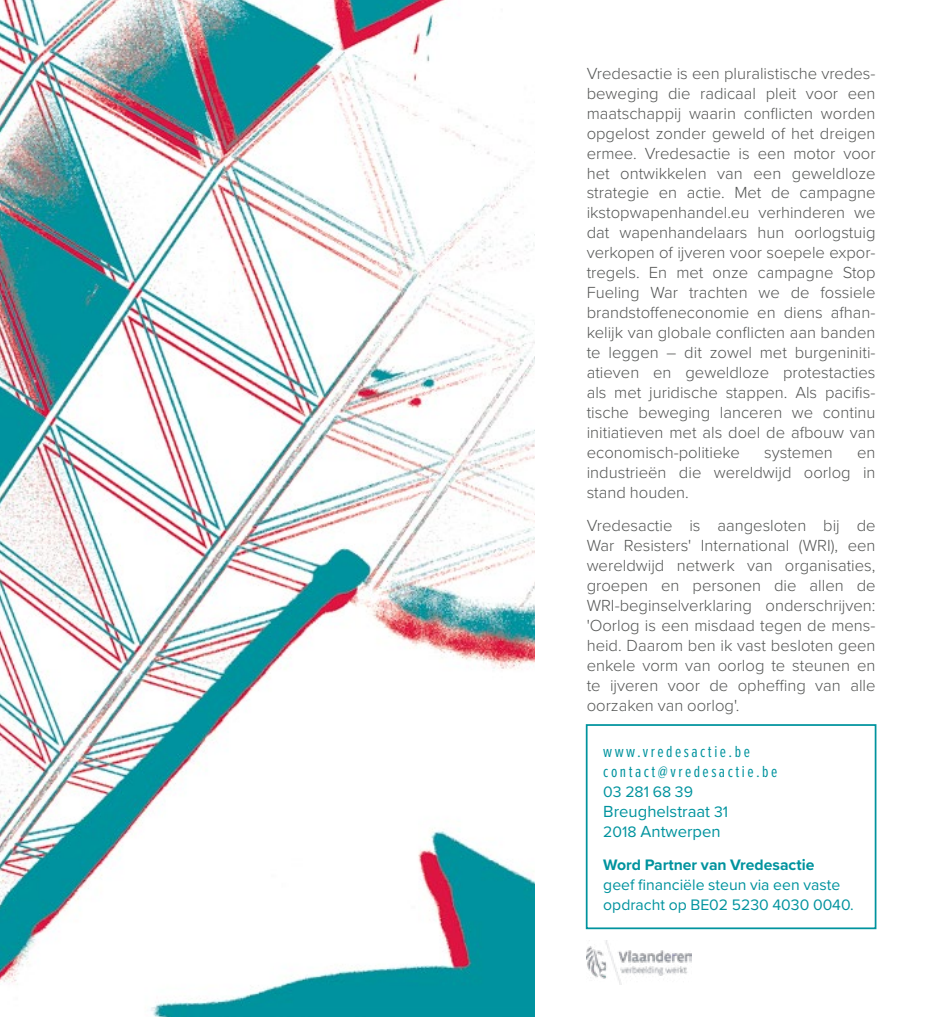
<style>
.page{position:relative;width:943px;height:1017px;background:#fff}
.page>*{position:absolute;margin:0;border:0;box-sizing:border-box;transform-origin:0 0}
.t1{font:300 16.62px/19.9px "Proxima Nova";color:#555756;text-align:justify}
.t2{font:16.62px/19.9px "Proxima Nova Ex Cn";letter-spacing:.15em;color:#00939e}
.t3{font:16.62px/19.9px "Proxima Nova";color:#00939e}
.t4{font:15.75px/19.9px "Proxima Nova";color:#00939e}
.t5{font:700 15.75px "Proxima Nova";color:#00939e}
.s1{font-size:15.75px}
</style>
<div class="page">
<img style="left:0;top:0;width:534px;height:1017px">
<img style="left:586px;top:940px;width:105px;height:44px">
<div style="left:586px;top:724px;width:290px;height:205px;border:2px solid #00939e"></div>
<p class="t1" style="left:586px;top:62px;width:290px">Vredesactie is een pluralistische vredes&shy;beweging die radicaal pleit voor een maatschappij waarin conflicten worden opgelost zonder geweld of het dreigen ermee. Vredesactie is een motor voor het ontwikkelen van een geweldloze strategie en actie. Met de campagne ikstopwapenhandel.eu verhinderen we dat wapenhandelaars hun oorlogstuig verkopen of ijveren voor soepele expor&shy;tregels. En met onze campagne Stop Fueling War trachten we de fossiele brandstoffeneconomie en diens afhan&shy;kelijk van globale conflicten aan banden te leggen – dit zowel met burgeniniti&shy;atieven en geweldloze protestacties als met juridische stappen. Als pacifis&shy;tische beweging lanceren we continu initiatieven met als doel de afbouw van economisch-politieke</p>
<p class="t1" style="left:764px;top:441px;width:70px">systemen</p>
<p class="t1" style="left:586px;top:441px;width:290px;text-indent:270px">en industrieën die wereldwijd oorlog in stand houden.</p>
<p class="t1" style="left:586px;top:515px;width:290px">Vredesactie is aangesloten bij de War Resisters' International (WRI), een wereldwijd netwerk van organisaties, groepen en personen die allen de WRI-beginselverklaring onderschrijven: 'Oorlog is een misdaad tegen de mens&shy;heid. Daarom ben ik vast besloten geen enkele vorm van oorlog te steunen en te ijveren voor de opheffing van alle oorzaken van oorlog'.</p>
<p class="t2" style="left:603px;top:741px;width:175px">www.vredesactie.be contact@vredesactie.be</p>
<p class="t4" style="left:603px;top:781px;width:91px">03 281 68 39</p>
<p class="t3" style="left:603px;top:801px;width:126px">Breughelstraat <span class="s1">31<br>2018</span> Antwerpen</p>
<p class="t5" style="left:603px;top:853px;width:213px">Word Partner van Vredesactie</p>
<p class="t4" style="left:603px;top:874px;width:252px">geef financiële steun via een vaste opdracht op BE02 5230 4030 0040.</p>
</div>
